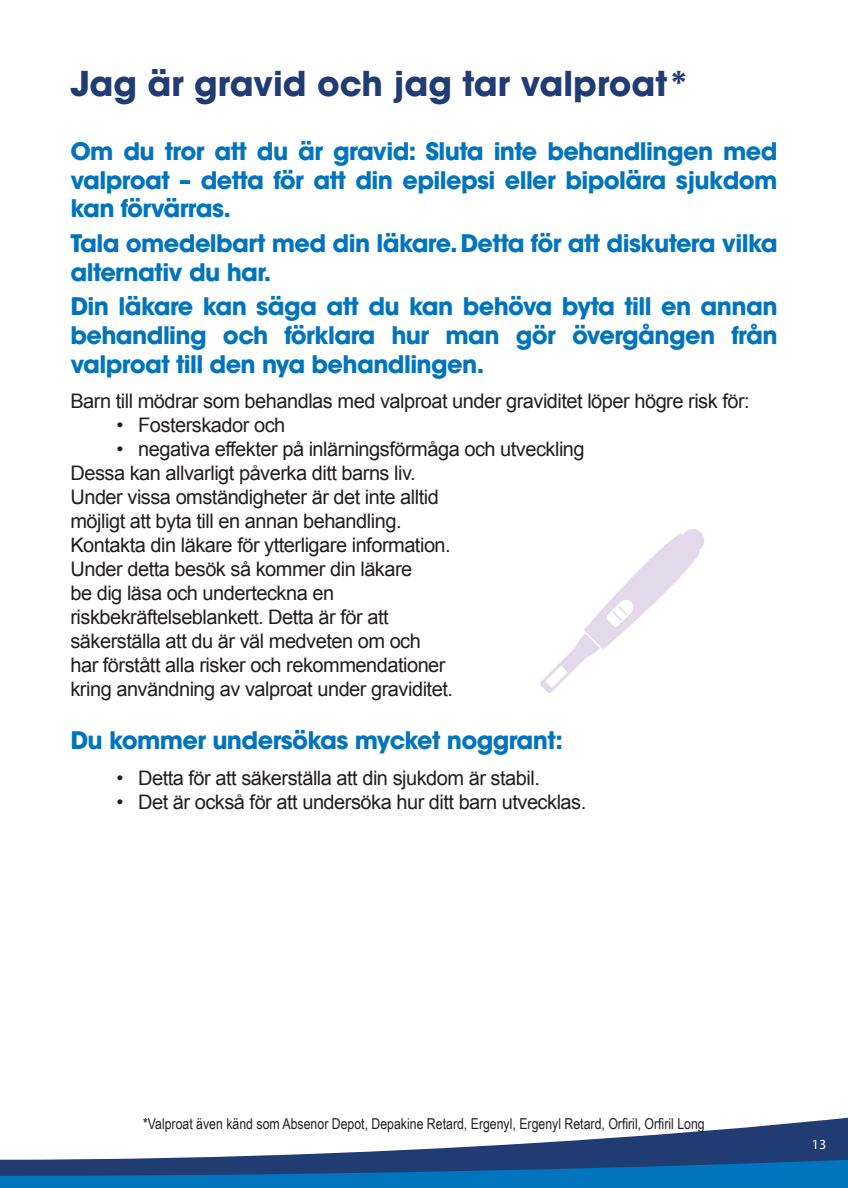
<style>
.page{position:relative;width:848px;height:1188px;background:#fff}
.page>*{position:absolute;margin:0;border:0;box-sizing:border-box;transform-origin:0 0}
.t1{font:700 34px "ITC Avant Garde Std";color:#213b73}
.t2{font:700 24px/28.8px "ITC Avant Garde Std";letter-spacing:-.025em;color:#0074bc;text-align:justify}
.t3{font:20px "Arial";letter-spacing:-.025em;color:#231f20}
.t4{font:15px "Arial Narrow";color:#231f20}
.t5{font:14px "Myriad Pro";color:#fff}
</style>
<div class="page">
<svg style="left:483px;top:1117px;width:364px;height:29px"></svg>
<svg style="left:540px;top:529px;width:164px;height:164px"></svg>
<svg style="left:0;top:1146px;width:848px;height:42px"></svg>
<p class="t1" style="left:70px;top:61px;width:621px">Jag är gravid och jag tar valproat*</p>
<p class="t2" style="left:70px;top:136px;width:708px">Om du tror att du är gravid: Sluta inte behandlingen med valproat – detta för att din epilepsi eller bipolära sjukdom kan förvärras.</p>
<p class="t2" style="left:70px;top:228px;width:708px">Tala omedelbart med din läkare. Detta för att diskutera vilka alternativ du har.</p>
<p class="t2" style="left:70px;top:292px;width:708px">Din läkare kan säga att du kan behöva byta till en annan behandling och förklara hur man gör övergången från valproat till den nya behandlingen.</p>
<p class="t3" style="left:70px;top:388px;width:680px">Barn till mödrar som behandlas med valproat under graviditet löper högre risk för:</p>
<p class="t3" style="left:116px;top:412px;width:170px">• Fosterskador och</p>
<p class="t3" style="left:116px;top:436px;width:469px">• negativa effekter på inlärningsförmåga och utveckling</p>
<p class="t3" style="left:70px;top:460px;width:346px">Dessa kan allvarligt påverka ditt barns liv.</p>
<p class="t3" style="left:70px;top:484px;width:370px">Under vissa omständigheter är det inte alltid</p>
<p class="t3" style="left:70px;top:508px;width:332px">möjligt att byta till en annan behandling.</p>
<p class="t3" style="left:70px;top:532px;width:382px">Kontakta din läkare för ytterligare information.</p>
<p class="t3" style="left:70px;top:556px;width:343px">Under detta besök så kommer din läkare</p>
<p class="t3" style="left:70px;top:580px;width:265px">be dig läsa och underteckna en</p>
<p class="t3" style="left:70px;top:604px;width:319px">riskbekräftelseblankett. Detta är för att</p>
<p class="t3" style="left:70px;top:628px;width:352px">säkerställa att du är väl medveten om och</p>
<p class="t3" style="left:70px;top:652px;width:376px">har förstått alla risker och rekommendationer</p>
<p class="t3" style="left:70px;top:676px;width:384px">kring användning av valproat under graviditet.</p>
<p class="t2" style="left:70px;top:725px;width:493px">Du kommer undersökas mycket noggrant:</p>
<p class="t3" style="left:116px;top:764px;width:425px">• Detta för att säkerställa att din sjukdom är stabil.</p>
<p class="t3" style="left:116px;top:788px;width:471px">• Det är också för att undersöka hur ditt barn utvecklas.</p>
<p class="t4" style="left:143px;top:1112px;width:563px">*Valproat även känd som Absenor Depot, Depakine Retard, Ergenyl, Ergenyl Retard, Orfiril, Orfiril Long</p>
<p class="t5" style="left:811px;top:1135px;width:16px">13</p>
</div>
